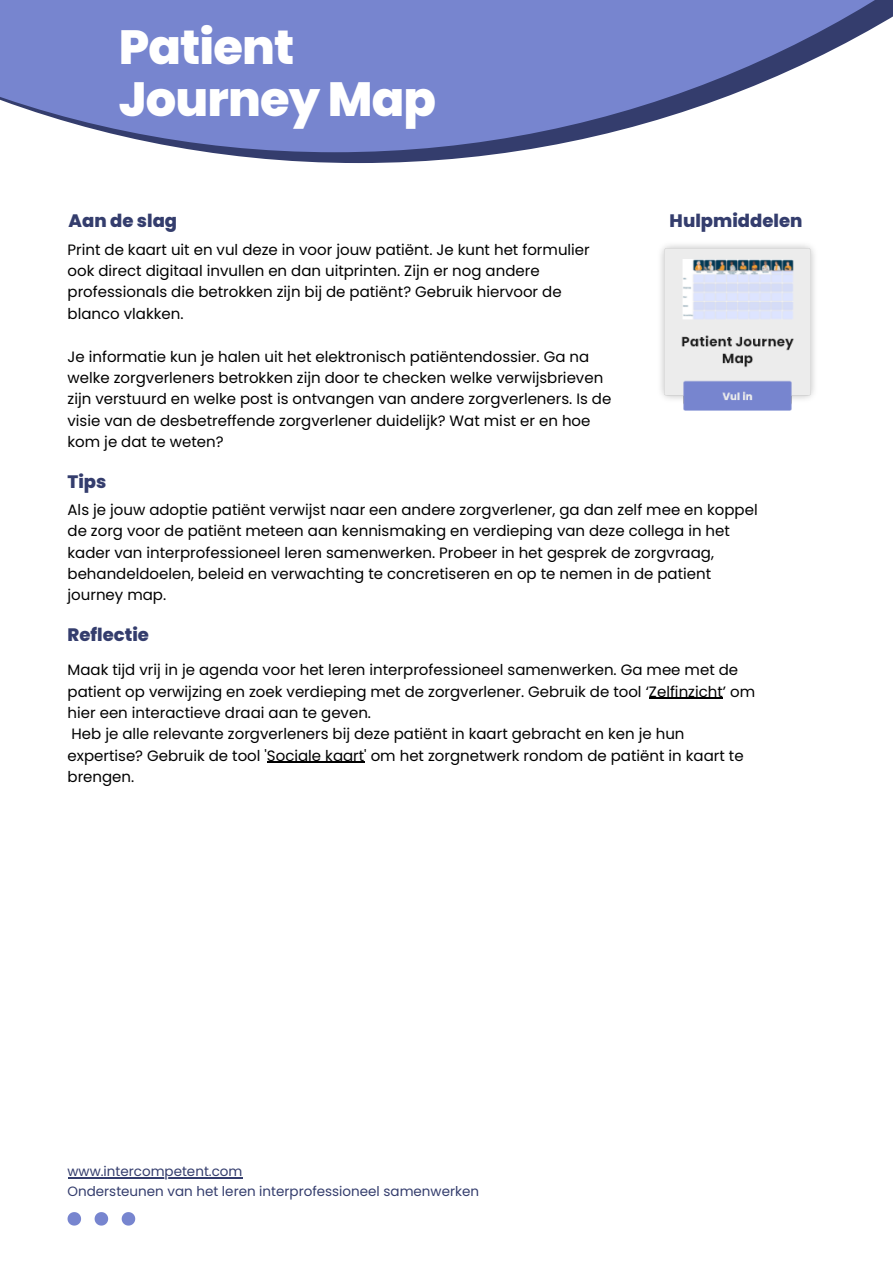
<style>
.page{position:relative;width:893px;height:1264px;background:#fff}
.page>*{position:absolute;margin:0;border:0;box-sizing:border-box;transform-origin:0 0}
.t1{font:800 48px "Poppins";letter-spacing:-.02em;color:#fff}
.t2{font:800 18px "Poppins";color:#343d6d}
.t3{font:15px/21.3px "Poppins";color:#000}
.t4{font:13.5px "Poppins";color:#343d6d}
</style>
<div class="page">
<svg style="left:207px;top:152px;width:304px;height:11px;fill:#343d6d"></svg>
<svg style="left:0;top:0;width:892px;height:152px;fill:#7785cf"></svg>
<img style="left:660px;top:244px;width:155px;height:166px">
<svg style="left:68px;top:1212px;width:67px;height:13px"></svg>
<hr style="left:649px;top:697px;width:73px;height:1px;background:#000">
<hr style="left:267px;top:761px;width:97px;height:1px;background:#000">
<hr style="left:68px;top:1176px;width:174px;height:1px;background:#343d6d">
<p class="t1" style="left:119px;top:13px;width:177px">Patient</p>
<p class="t1" style="left:119px;top:65px;width:319px">Journey Map</p>
<p class="t2" style="left:69px;top:208px;width:110px">Aan de slag</p>
<p class="t2" style="left:669px;top:208px;width:134px">Hulpmiddelen</p>
<p class="t3" style="left:68px;top:239px;width:523px">Print de kaart uit en vul deze in voor jouw patiënt. Je kunt het formulier ook direct digitaal invullen en dan uitprinten. Zijn er nog andere professionals die betrokken zijn bij de patiënt? Gebruik hiervoor de blanco vlakken.</p>
<p class="t3" style="left:68px;top:345px;width:545px">Je informatie kun je halen uit het elektronisch patiëntendossier. Ga na welke zorgverleners betrokken zijn door te checken welke verwijsbrieven zijn verstuurd en welke post is ontvangen van andere zorgverleners. Is de visie van de desbetreffende zorgverlener duidelijk? Wat mist er en hoe kom je dat te weten?</p>
<p class="t2" style="left:68px;top:469px;width:40px">Tips</p>
<p class="t3" style="left:68px;top:499px;width:691px">Als je jouw adoptie patiënt verwijst naar een andere zorgverlener, ga dan zelf mee en koppel de zorg voor de patiënt meteen aan kennismaking en verdieping van deze collega in het kader van interprofessioneel leren samenwerken. Probeer in het gesprek de zorgvraag, behandeldoelen, beleid en verwachting te concretiseren en op te nemen in de patient journey map.</p>
<p class="t2" style="left:68px;top:622px;width:83px">Reflectie</p>
<p class="t3" style="left:68px;top:659px;width:689px">Maak tijd vrij in je agenda voor het leren interprofessioneel samenwerken. Ga mee met de patient op verwijzing en zoek verdieping met de zorgverlener. Gebruik de tool ‘Zelfinzicht’ om hier een interactieve draai aan te geven.</p>
<p class="t3" style="left:68px;top:723px;width:677px">Heb je alle relevante zorgverleners bij deze patiënt in kaart gebracht en ken je hun expertise? Gebruik de tool 'Sociale kaart' om het zorgnetwerk rondom de patiënt in kaart te brengen.</p>
<p class="t4" style="left:68px;top:1161px;width:176px">www.intercompetent.com</p>
<p class="t4" style="left:68px;top:1181px;width:413px">Ondersteunen van het leren interprofessioneel samenwerken</p>
</div>
